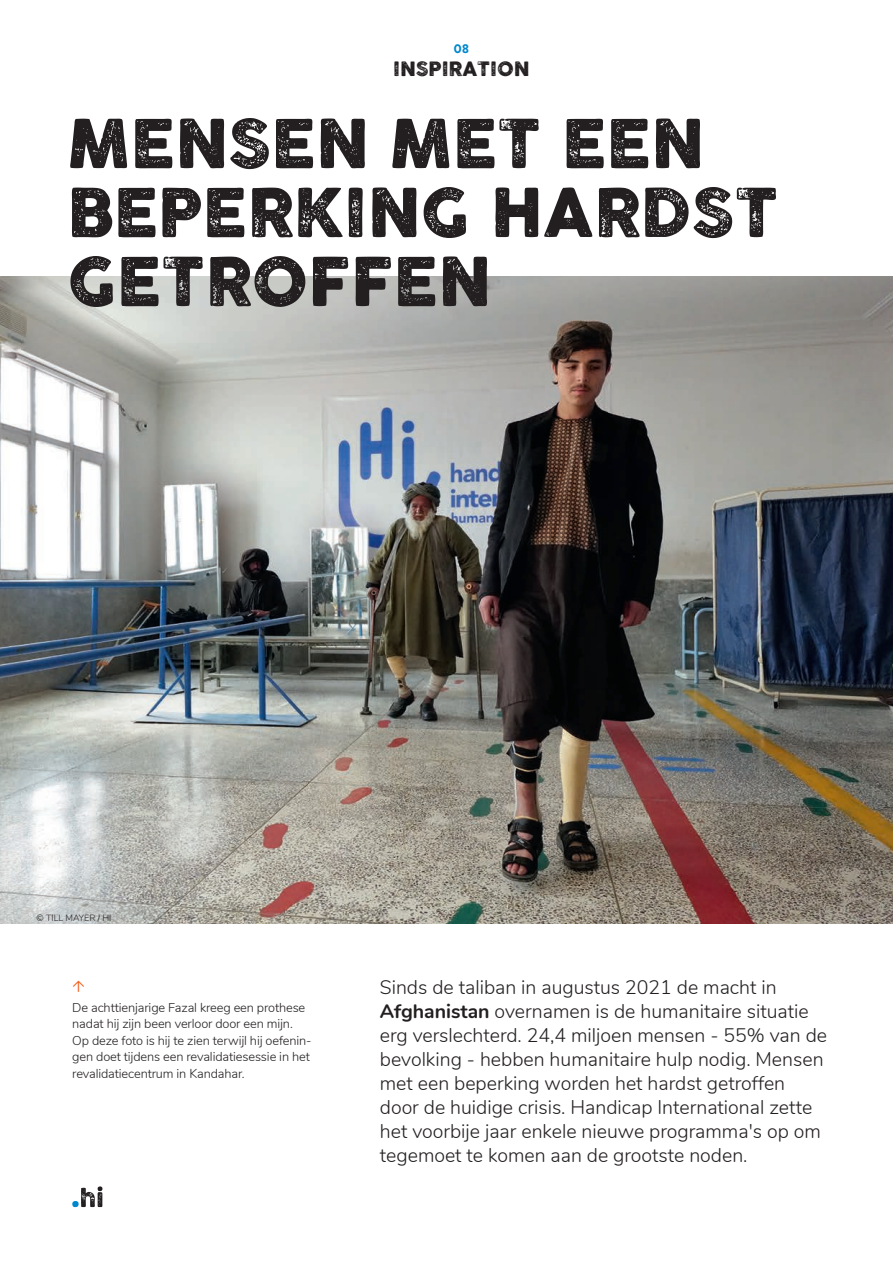
<style>
.page{position:relative;width:893px;height:1263px;background:#fff}
.page>*{position:absolute;margin:0;border:0;box-sizing:border-box;transform-origin:0 0}
.t1{font:66px/69px "COCOGOOSELETTERPRESS";color:#231f20}
.t2{font:300 19.5px/24px "Nunito";color:#231f20}
.t3{font:19.5px "COCOGOOSELETTERPRESS";color:#231f20}
.t4{font:300 12.75px/16.5px "Nunito";letter-spacing:-.01em;color:#231f20}
.t5{font:700 12px "Brother 1816 Printed";color:#0088ce}
.t6{font:300 9px "Nunito";color:#231f20}
.s1{font-weight:700}
</style>
<div class="page">
<svg style="left:72px;top:1186px;width:30px;height:21px"></svg>
<img style="left:0;top:276px;width:893px;height:647px">
<p class="t5" style="left:454px;top:40px;width:17px">08</p>
<p class="t3" style="left:393px;top:58px;width:138px">INSPIRATION</p>
<h1 class="t1" style="left:67px;top:111px;width:713px">MENSEN MET EEN<br>BEPERKING HARDST<br>GETROFFEN</h1>
<p class="t6" style="left:37px;top:911px;width:76px">© TILL MAYER / HI</p>
<p class="t4" style="left:72px;top:998px;width:241px">De achttienjarige Fazal kreeg een prothese nadat hij zijn been verloor door een mijn.<br>Op deze foto is hij te zien terwijl hij oefenin&shy;gen doet tijdens een revalidatiesessie in het revalidatiecentrum in Kandahar.</p>
<p class="t2" style="left:380px;top:974px;width:449px">Sinds de taliban in augustus 2021 de macht in <span class="s1">Afghanistan</span> overnamen is de humanitaire situatie erg verslechterd. 24,4 miljoen mensen - 55% van de bevolking - hebben humanitaire hulp nodig. Mensen met een beperking worden het hardst getroffen door de huidige crisis. Handicap International zette het voorbije jaar enkele nieuwe programma's op om tegemoet te komen aan de grootste noden.</p>
</div>
